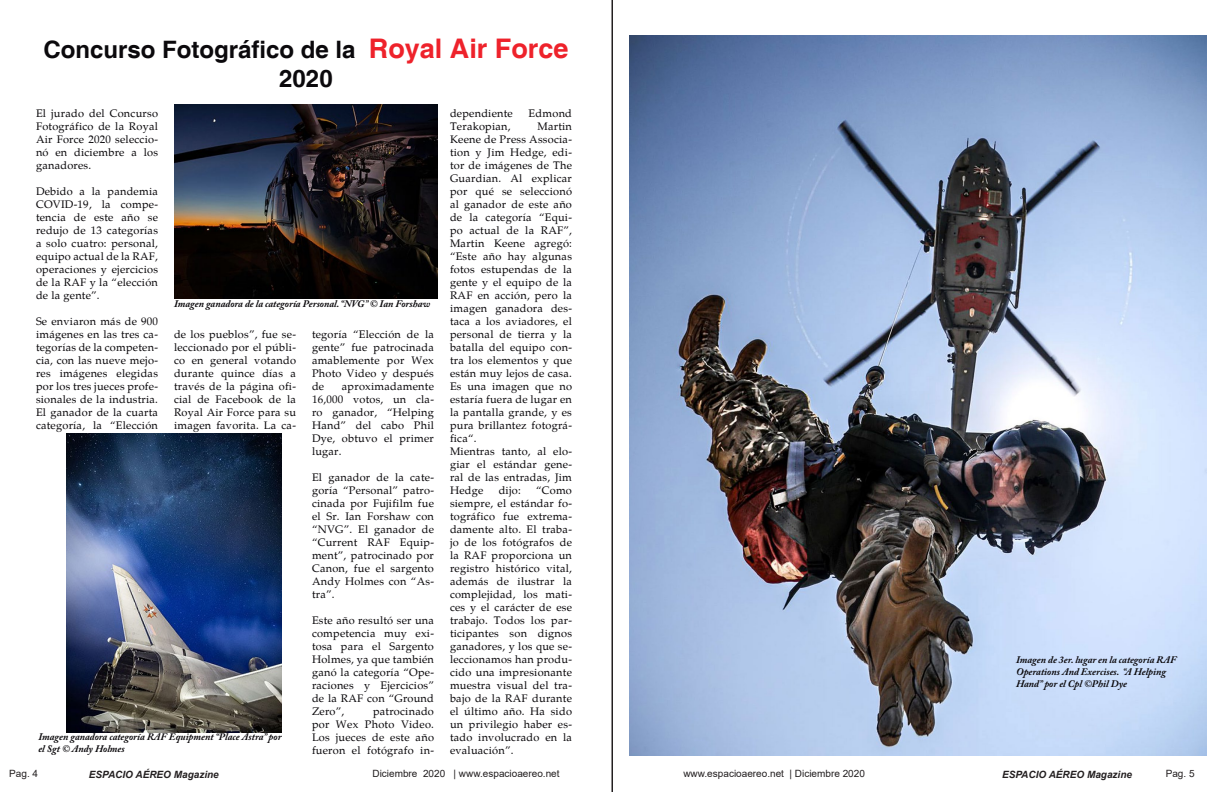
<style>
.page{position:relative;width:1224px;height:792px;background:#fff}
.page>*{position:absolute;margin:0;border:0;box-sizing:border-box;transform-origin:0 0}
.Titulo_con_Helvetica{font:700 24px/28.8px "Helvetica";color:#0b090c;text-align:center}
.Texto_general{font:11px/13px "Palatino";letter-spacing:.02em;color:#0b090c;text-align:justify}
.Pie_de_foto_negro{font:italic 700 10px/12px "Adobe Caslon Pro";color:#0b090c}
.t1{font:10px "Arial";color:#231f20}
.t2{font:italic 700 10px "Arial";color:#231f20}
.s1{font-size:27px;color:#ee222b}
</style>
<div class="page">
<hr style="left:612px;top:0;width:1px;height:792px;background:#231f20">
<img style="left:174px;top:104px;width:264px;height:195px">
<img style="left:66px;top:434px;width:216px;height:299px">
<img style="left:630px;top:35px;width:576px;height:720px">
<p class="Titulo_con_Helvetica" style="left:44px;top:36px;width:526px">Concurso Fotográfico de la <span class="s1">Royal Air Force<br></span>2020</p>
<p class="Texto_general" style="left:36px;top:106px;width:124px">El jurado del Concurso Fotográfico de la Royal Air Force 2020 seleccio&shy;nó en diciembre a los ganadores.</p>
<p class="Texto_general" style="left:36px;top:184px;width:124px">Debido a la pandemia COVID-19, la compe&shy;tencia de este año se redujo de 13 categorías a solo cuatro: personal, equipo actual de la RAF, operaciones y ejercicios de la RAF y la “elección de la gente”.</p>
<p class="Texto_general" style="left:36px;top:314px;width:124px">Se enviaron más de 900 imágenes en las tres ca&shy;tegorías de la competen&shy;cia, con las nueve mejo&shy;res imágenes elegidas por los tres jueces profe&shy;sionales de la industria.<br>El ganador de la cuarta categoría, la “Elección</p>
<p class="Texto_general" style="left:450px;top:106px;width:64px">dependiente</p>
<p class="Texto_general" style="left:529px;top:106px;width:45px">Edmond</p>
<p class="Texto_general" style="left:450px;top:119px;width:62px">Terakopian,</p>
<p class="Texto_general" style="left:450px;top:119px;width:124px;text-indent:87px">Martin Keene de Press Associa&shy;tion y Jim Hedge, edi&shy;tor de imágenes de The Guardian. Al explicar por qué se seleccionó al ganador de este año de la categoría “Equi&shy;po actual de la RAF”, Martin Keene agregó: “Este año hay algunas fotos estupendas de la gente y el equipo de la RAF en acción, pero la imagen ganadora des&shy;taca a los aviadores, el personal de tierra y la batalla del equipo con&shy;tra los elementos y que están muy lejos de casa.<br>Es una imagen que no estaría fuera de lugar en la pantalla grande, y es pura brillantez fotográ&shy;fica“.</p>
<p class="Texto_general" style="left:450px;top:444px;width:124px">Mientras tanto, al elo&shy;giar el estándar gene&shy;ral de las entradas, Jim Hedge</p>
<p class="Pie_de_foto_negro" style="left:174px;top:298px;width:258px">Imagen ganadora de la categoría Personal. “NVG” © Ian Forshaw</p>
<p class="Texto_general" style="left:174px;top:327px;width:124px">de los pueblos”, fue se&shy;leccionado por el públi&shy;co en general votando durante quince días a través de la página ofi&shy;cial de Facebook de la Royal Air Force para su imagen favorita. La ca-</p>
<p class="Texto_general" style="left:312px;top:327px;width:124px">tegoría “Elección de la gente” fue patrocinada amablemente por Wex Photo Video y después de</p>
<p class="Texto_general" style="left:312px;top:379px;width:124px;text-indent:30px">aproximadamente 16,000 votos, un cla&shy;ro ganador, “Helping Hand” del cabo Phil Dye, obtuvo el primer lugar.</p>
<p class="Texto_general" style="left:312px;top:470px;width:124px">El ganador de la cate&shy;goría “Personal” patro&shy;cinada por Fujifilm fue el Sr. Ian Forshaw con “NVG”. El ganador de “Current RAF Equip&shy;ment”, patrocinado por Canon, fue el sargento Andy Holmes con “As&shy;tra”.</p>
<p class="Texto_general" style="left:312px;top:613px;width:124px">Este año resultó ser una competencia muy exi&shy;tosa para el Sargento Holmes, ya que también ganó la categoría “Ope&shy;raciones y Ejercicios” de la RAF con “Ground Zero”,</p>
<p class="Texto_general" style="left:499px;top:483px;width:24px">dijo:</p>
<p class="Texto_general" style="left:450px;top:483px;width:124px;text-indent:86px">“Como siempre, el estándar fo&shy;tográfico fue extrema&shy;damente alto. El traba&shy;jo de los fotógrafos de la RAF proporciona un registro histórico vital, además de ilustrar la complejidad, los mati&shy;ces y el carácter de ese trabajo. Todos los par&shy;ticipantes son dignos ganadores, y los que se&shy;leccionamos han produ&shy;cido una impresionante muestra visual del tra&shy;bajo de la RAF durante el último año. Ha sido un privilegio haber es&shy;tado involucrado en la evaluación”.</p>
<p class="Texto_general" style="left:312px;top:704px;width:124px;text-indent:61px">patrocinado por Wex Photo Video.<br>Los jueces de este año fueron el fotógrafo in-</p>
<p class="Pie_de_foto_negro" style="left:38px;top:731px;width:245px">Imagen ganadora categoría RAF Equipment “Place Astra” por el Sgt © Andy Holmes</p>
<p class="Pie_de_foto_negro" style="left:1016px;top:654px;width:162px">Imagen de 3er. lugar en la categoría RAF<br>Operations And Exercises. “A Helping<br>Hand” por el Cpl ©Phil Dye</p>
<p class="t1" style="left:9px;top:767px;width:30px">Pag. 4</p>
<p class="t2" style="left:89px;top:767px;width:132px">ESPACIO AÉREO Magazine</p>
<p class="t1" style="left:372px;top:767px;width:189px">Diciembre 2020 | www.espacioaereo.net</p>
<p class="t1" style="left:683px;top:767px;width:183px">www.espacioaereo.net | Diciembre 2020</p>
<p class="t2" style="left:1002px;top:767px;width:132px">ESPACIO AÉREO Magazine</p>
<p class="t1" style="left:1166px;top:767px;width:30px">Pag. 5</p>
</div>
